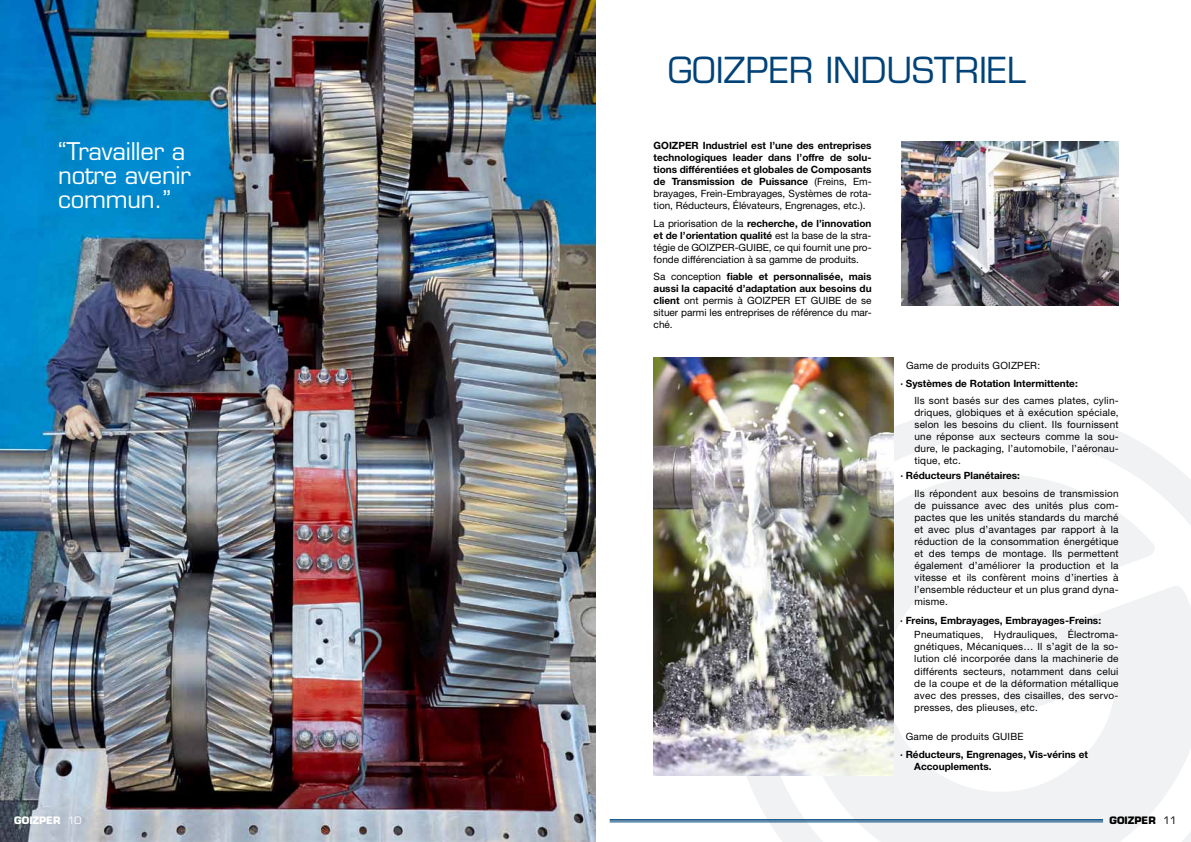
<style>
.page{position:relative;width:1191px;height:842px;background:#fff}
.page>*{position:absolute;margin:0;border:0;box-sizing:border-box;transform-origin:0 0}
.t1{font:35px "Eurostile LT Std";color:#004379}
.t2{font:23.8px/24px "Eurostile LT Std";letter-spacing:-.01em;color:#fff}
.t3{font:10px/12px "Helvetica Neue LT Std";letter-spacing:.02em;color:#000;text-align:justify}
.t4{font:700 10px/12px "Helvetica Neue LT Std";color:#000;text-align:justify}
.t5{font:10px/12px "Helvetica Neue LT Std";color:#000}
.t6{font:700 10px "Eurostile LT Std";color:#fff}
.t7{font:700 10px "Eurostile LT Std";color:#000}
.s1{font-weight:400}
.s2{font-weight:700}
</style>
<div class="page">
<svg style="left:693px;top:369px;width:498px;height:473px;fill:#f1f2f3"></svg>
<img style="left:0;top:0;width:595px;height:842px">
<img style="left:653px;top:357px;width:240px;height:418px">
<img style="left:901px;top:142px;width:217px;height:163px">
<hr style="left:609px;top:822px;width:494px;height:1px;background:#004379">
<hr style="left:609px;top:819px;width:494px;height:2px;background:#004379">
<h1 class="t1" style="left:668px;top:49px;width:360px">GOIZPER INDUSTRIEL</h1>
<h2 class="t2" style="left:58px;top:139px;width:134px">“Travailler a notre avenir commun.”</h2>
<p class="t4" style="left:653px;top:139px;width:15px">Goizper</p>
<p class="t4" style="left:653px;top:139px;width:219px;text-indent:49px">Industriel est l’une des entreprises technologiques leader dans l’offre de solu&shy;tions différentiées et globales de Composants de Transmission de Puissance <span class="s1">(Freins, Em&shy;brayages, Frein-Embrayages, Systèmes de rota&shy;tion, Réducteurs, Élévateurs, Engrenages, etc.).</span></p>
<p class="t3" style="left:653px;top:217px;width:219px">La priorisation de la <span class="s2">recherche, de l’innovation et de l’orientation qualité</span> est la base de la stra&shy;tégie de GOIZP</p>
<p class="t5" style="left:653px;top:241px;width:219px;text-indent:68px">ER-GUI BE, ce qui fournit une pro&shy;fonde différenciation à sa gamme de produits.</p>
<p class="t3" style="left:653px;top:271px;width:219px">Sa conception <span class="s2">fiable et personnalisée, mais aussi la capacité d’adaptation aux besoins du client</span> ont permis à Goizper et GUI BE de se situer parmi les entreprises de référence du mar&shy;ché.</p>
<p class="t3" style="left:906px;top:359px;width:102px">Game de produits GOIZP</p>
<p class="t3" style="left:1024px;top:359px;width:18px">ER:</p>
<p class="t4" style="left:900px;top:377px;width:179px">· Systèmes de Rotation Intermittente:</p>
<p class="t3" style="left:914px;top:394px;width:206px">I ls sont basés sur des cames plates, cylin&shy;driques, globiques et à exécution spéciale, selon les besoins du client. I ls fournissent une réponse aux secteurs comme la sou&shy;dure, le packaging, l’automobile, l’aéronau&shy;tique, etc.</p>
<p class="t4" style="left:900px;top:469px;width:121px">· Réducteurs Planétaires:</p>
<p class="t3" style="left:914px;top:487px;width:206px">I ls répondent aux besoins de transmission de puissance avec des unités plus com&shy;pactes que les unités standards du marché et avec plus d’avantages par rapport à la réduction de la consommation énergétique et des temps de montage. I ls permettent également d’améliorer la production et la vitesse et ils confèrent moins d’inerties à l’ensemble réducteur et un plus grand dyna&shy;misme.</p>
<p class="t4" style="left:900px;top:614px;width:202px">· Freins, Embrayages, Embrayages-Freins:</p>
<p class="t3" style="left:914px;top:629px;width:206px">Pneumatiques, Hydrauliques, Électroma&shy;gnétiques, Mécaniques… I l s’agit de la so&shy;lution clé incorporée dans la machinerie de différents secteurs, notamment dans celui de la coupe et de la déformation métallique avec des presses, des cisailles, des servo&shy;presses, des plieuses, etc.</p>
<p class="t3" style="left:905px;top:730px;width:119px">Game de produits GUI BE</p>
<p class="t4" style="left:914px;top:748px;width:175px;text-indent:-14px">· Réducteurs, Engrenages, Vis-vérins et<br>Accouplements.</p>
<p class="t6" style="left:14px;top:814px;width:69px">GOIZPER <span class="s1">10</span></p>
<p class="t7" style="left:1109px;top:814px;width:69px">GOIZPER <span class="s1">11</span></p>
</div>
